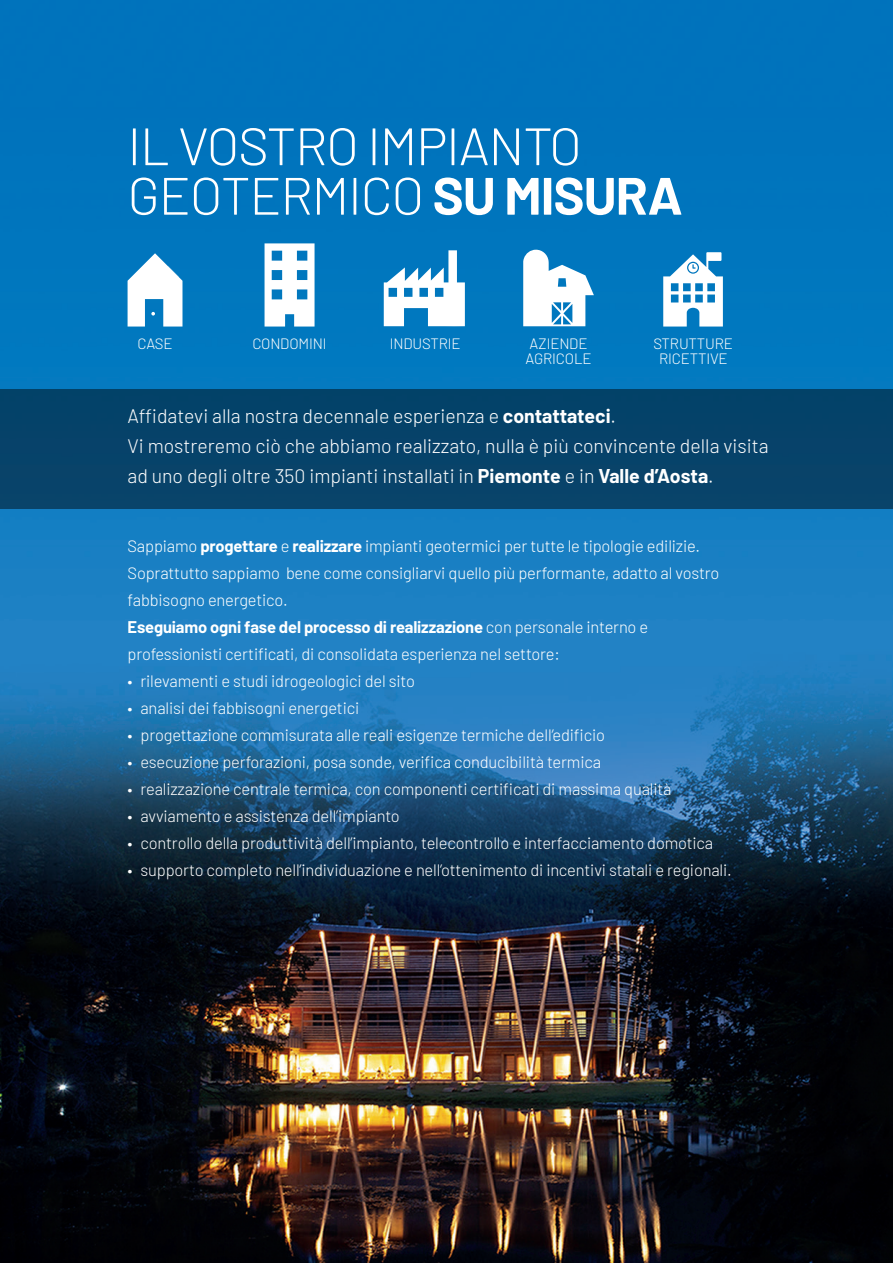
<style>
.page{position:relative;width:893px;height:1263px;background:#fff}
.page>*{position:absolute;margin:0;border:0;box-sizing:border-box;transform-origin:0 0}
.t1{font:300 52.5px "Barlow";letter-spacing:-.02em;color:#fff}
.t2{font:300 19.5px/30px "Barlow";color:#fff}
.t3{font:300 16.5px/27px "Barlow";letter-spacing:-.01em;color:#fff}
.t4{font:300 15px/15px "Barlow";letter-spacing:-.01em;color:#fff}
.s1{font-weight:700}
</style>
<div class="page">
<img style="left:0;top:0;width:893px;height:1263px">
<svg style="left:265px;top:243px;width:50px;height:84px"></svg>
<svg style="left:663px;top:252px;width:60px;height:75px"></svg>
<svg style="left:128px;top:253px;width:54px;height:74px"></svg>
<svg style="left:384px;top:250px;width:81px;height:76px"></svg>
<svg style="left:523px;top:250px;width:71px;height:76px"></svg>
<div style="left:0;top:389px;width:893px;height:120px;background:#074269"></div>
<p class="t1" style="left:128px;top:109px;width:456px">IL VOSTRO IMPIANTO</p>
<p class="t1" style="left:128px;top:158px;width:557px">GEOTERMICO <span class="s1">SU MISURA</span></p>
<p class="t4" style="left:138px;top:335px;width:36px">CASE</p>
<p class="t4" style="left:252px;top:335px;width:76px">CONDOMINI</p>
<p class="t4" style="left:390px;top:335px;width:72px">INDUSTRIE</p>
<p class="t4" style="left:526px;top:335px;width:68px">AZIENDE<br>AGRICOLE</p>
<p class="t4" style="left:653px;top:335px;width:81px;text-align:center">STRUTTURE<br>RICETTIVE</p>
<p class="t2" style="left:128px;top:400px;width:490px">Affidatevi alla nostra decennale esperienza e <span class="s1">contattateci</span>.</p>
<p class="t2" style="left:128px;top:430px;width:643px">Vi mostreremo ciò che abbiamo realizzato, nulla è più convincente della visita ad uno degli oltre 350 impianti installati in <span class="s1">Piemonte</span> e in <span class="s1">Valle d’Aosta</span>.</p>
<p class="t3" style="left:128px;top:531px;width:593px">Sappiamo <span class="s1">progettare</span> e <span class="s1">realizzare</span> impianti geotermici per tutte le tipologie edilizie.<br>Soprattutto sappiamo bene come consigliarvi quello più performante, adatto al vostro fabbisogno energetico.</p>
<p class="t3" style="left:128px;top:612px;width:522px"><span class="s1">Eseguiamo ogni fase del processo di realizzazione</span> con personale interno e professionisti certificati, di consolidata esperienza nel settore:</p>
<p class="t3" style="left:128px;top:666px;width:289px">• rilevamenti e studi idrogeologici del sito</p>
<p class="t3" style="left:128px;top:693px;width:233px">• analisi dei fabbisogni energetici</p>
<p class="t3" style="left:128px;top:720px;width:479px">• progettazione commisurata alle reali esigenze termiche dell’edificio</p>
<p class="t3" style="left:128px;top:747px;width:475px">• esecuzione perforazioni, posa sonde, verifica conducibilità termica</p>
<p class="t3" style="left:128px;top:774px;width:546px">• realizzazione centrale termica, con componenti certificati di massima qualità</p>
<p class="t3" style="left:128px;top:801px;width:274px">• avviamento e assistenza dell’impianto</p>
<p class="t3" style="left:128px;top:828px;width:587px">• controllo della produttività dell’impianto, telecontrollo e interfacciamento domotica</p>
<p class="t3" style="left:128px;top:855px;width:606px">• supporto completo nell’individuazione e nell’ottenimento di incentivi statali e regionali.</p>
</div>
